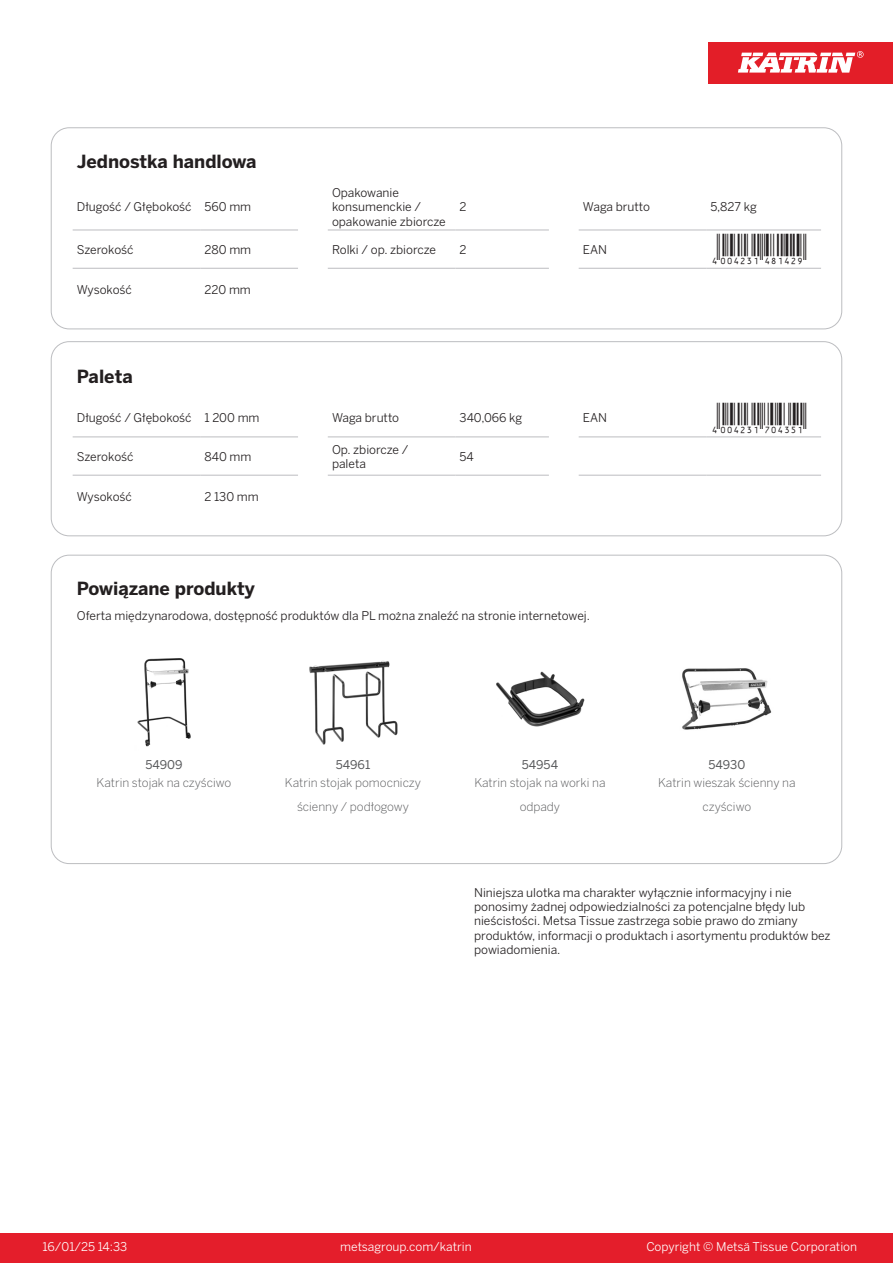
<style>
.page{position:relative;width:893px;height:1263px;background:#fff}
.page>*{position:absolute;margin:0;border:0;box-sizing:border-box;transform-origin:0 0}
.T_EAN{font:30px "Viisas EAN Matala";color:#231f20}
.T_TableHeader{font:700 18px "Benton Sans";color:#231f20}
.T_TableBody{font:12px/14.4px "Benton Sans";color:#231f20}
.Disclaimer{font:12px/14.4px "Benton Sans";color:#231f20}
.T_RelatedName{font:300 12px/24px "Benton Sans";color:#57585a;text-align:center}
.t1{font:12px "Benton Sans";color:#fff}
.T_RelatedCode{font:12px "Benton Sans";color:#57585a}
</style>
<div class="page">
<div style="left:0;top:1233px;width:893px;height:30px;background:#e41e2b"></div>
<div style="left:708px;top:43px;width:185px;height:41px;background:#e31e28"></div>
<svg style="left:738px;top:51px;width:126px;height:22px"></svg>
<hr style="left:73px;top:230px;width:127px;height:1px;background:#bcbdc0">
<hr style="left:200px;top:230px;width:98px;height:1px;background:#bcbdc0">
<hr style="left:328px;top:230px;width:127px;height:1px;background:#bcbdc0">
<hr style="left:455px;top:230px;width:94px;height:1px;background:#bcbdc0">
<hr style="left:579px;top:230px;width:127px;height:1px;background:#bcbdc0">
<hr style="left:706px;top:230px;width:115px;height:1px;background:#bcbdc0">
<hr style="left:73px;top:268px;width:127px;height:1px;background:#bcbdc0">
<hr style="left:200px;top:268px;width:98px;height:1px;background:#bcbdc0">
<hr style="left:328px;top:268px;width:127px;height:1px;background:#bcbdc0">
<hr style="left:455px;top:268px;width:94px;height:1px;background:#bcbdc0">
<hr style="left:579px;top:268px;width:127px;height:1px;background:#bcbdc0">
<hr style="left:706px;top:268px;width:115px;height:1px;background:#bcbdc0">
<div style="left:51px;top:128px;width:791px;height:201px;border:1px solid #bcbdc0;border-radius:18px"></div>
<hr style="left:73px;top:437px;width:127px;height:1px;background:#bcbdc0">
<hr style="left:200px;top:437px;width:98px;height:1px;background:#bcbdc0">
<hr style="left:328px;top:437px;width:127px;height:1px;background:#bcbdc0">
<hr style="left:455px;top:437px;width:94px;height:1px;background:#bcbdc0">
<hr style="left:579px;top:437px;width:127px;height:1px;background:#bcbdc0">
<hr style="left:706px;top:437px;width:115px;height:1px;background:#bcbdc0">
<hr style="left:73px;top:475px;width:127px;height:1px;background:#bcbdc0">
<hr style="left:200px;top:475px;width:98px;height:1px;background:#bcbdc0">
<hr style="left:328px;top:475px;width:127px;height:1px;background:#bcbdc0">
<hr style="left:455px;top:475px;width:94px;height:1px;background:#bcbdc0">
<hr style="left:579px;top:475px;width:127px;height:1px;background:#bcbdc0">
<hr style="left:706px;top:475px;width:115px;height:1px;background:#bcbdc0">
<div style="left:51px;top:341px;width:791px;height:195px;border:1px solid #bcbdc0;border-radius:18px"></div>
<img style="left:137px;top:658px;width:54px;height:89px">
<img style="left:309px;top:661px;width:89px;height:84px">
<img style="left:496px;top:671px;width:89px;height:56px">
<img style="left:682px;top:668px;width:90px;height:62px">
<p class="T_TableHeader" style="left:77px;top:150px;width:181px">Jednostka handlowa</p>
<p class="T_TableBody" style="left:77px;top:200px;width:116px">Długość / Głębokość</p>
<p class="T_TableBody" style="left:204px;top:200px;width:48px">560 mm</p>
<p class="T_TableBody" style="left:332px;top:185px;width:115px">Opakowanie konsumenckie / opakowanie zbiorcze</p>
<p class="T_TableBody" style="left:460px;top:200px;width:9px">2</p>
<p class="T_TableBody" style="left:583px;top:200px;width:69px">Waga brutto</p>
<p class="T_TableBody" style="left:710px;top:200px;width:48px">5,827 kg</p>
<p class="T_TableBody" style="left:77px;top:242px;width:58px">Szerokość</p>
<p class="T_TableBody" style="left:204px;top:242px;width:48px">280 mm</p>
<p class="T_TableBody" style="left:332px;top:242px;width:105px">Rolki / op. zbiorcze</p>
<p class="T_TableBody" style="left:460px;top:242px;width:9px">2</p>
<p class="T_TableBody" style="left:583px;top:242px;width:26px">EAN</p>
<p class="T_EAN" style="left:710px;top:234px;width:97px">*4004231481429*</p>
<p class="T_TableBody" style="left:77px;top:283px;width:56px">Wysokość</p>
<p class="T_TableBody" style="left:204px;top:283px;width:48px">220 mm</p>
<p class="T_TableHeader" style="left:77px;top:365px;width:57px">Paleta</p>
<p class="T_TableBody" style="left:77px;top:411px;width:116px">Długość / Głębokość</p>
<p class="T_TableBody" style="left:204px;top:411px;width:57px">1 200 mm</p>
<p class="T_TableBody" style="left:332px;top:411px;width:69px">Waga brutto</p>
<p class="T_TableBody" style="left:460px;top:411px;width:64px">340,066 kg</p>
<p class="T_TableBody" style="left:583px;top:411px;width:26px">EAN</p>
<p class="T_EAN" style="left:710px;top:402px;width:97px">*4004231704351*</p>
<p class="T_TableBody" style="left:77px;top:449px;width:58px">Szerokość</p>
<p class="T_TableBody" style="left:204px;top:449px;width:49px">840 mm</p>
<p class="T_TableBody" style="left:332px;top:442px;width:78px">Op. zbiorcze /</p>
<p class="T_TableBody" style="left:332px;top:456px;width:35px">paleta</p>
<p class="T_TableBody" style="left:460px;top:449px;width:16px">54</p>
<p class="T_TableBody" style="left:77px;top:490px;width:56px">Wysokość</p>
<p class="T_TableBody" style="left:204px;top:490px;width:56px">2 130 mm</p>
<p class="T_TableHeader" style="left:77px;top:577px;width:179px">Powiązane produkty</p>
<p class="T_TableBody" style="left:77px;top:608px;width:515px">Oferta międzynarodowa, dostępność produktów dla PL można znaleźć na stronie internetowej.</p>
<p class="T_RelatedCode" style="left:145px;top:757px;width:39px">54909</p>
<p class="T_RelatedCode" style="left:336px;top:757px;width:36px">54961</p>
<p class="T_RelatedCode" style="left:522px;top:757px;width:38px">54954</p>
<p class="T_RelatedCode" style="left:708px;top:757px;width:38px">54930</p>
<p class="T_RelatedName" style="left:97px;top:770px;width:136px">Katrin stojak na czyściwo</p>
<p class="T_RelatedName" style="left:285px;top:770px;width:138px">Katrin stojak pomocniczy ścienny / podłogowy</p>
<p class="T_RelatedName" style="left:474px;top:770px;width:133px">Katrin stojak na worki na odpady</p>
<p class="T_RelatedName" style="left:658px;top:770px;width:139px">Katrin wieszak ścienny na czyściwo</p>
<p class="Disclaimer" style="left:474px;top:885px;width:358px">Niniejsza ulotka ma charakter wyłącznie informacyjny i nie ponosimy żadnej odpowiedzialności za potencjalne błędy lub nieścisłości. Metsa Tissue zastrzega sobie prawo do zmiany produktów, informacji o produktach i asortymentu produktów bez powiadomienia.</p>
<p class="t1" style="left:43px;top:1239px;width:86px">16/01/25 14:33</p>
<p class="t1" style="left:340px;top:1239px;width:133px">metsagroup.com/katrin</p>
<p class="t1" style="left:646px;top:1239px;width:212px">Copyright © Metsä Tissue Corporation</p>
</div>
